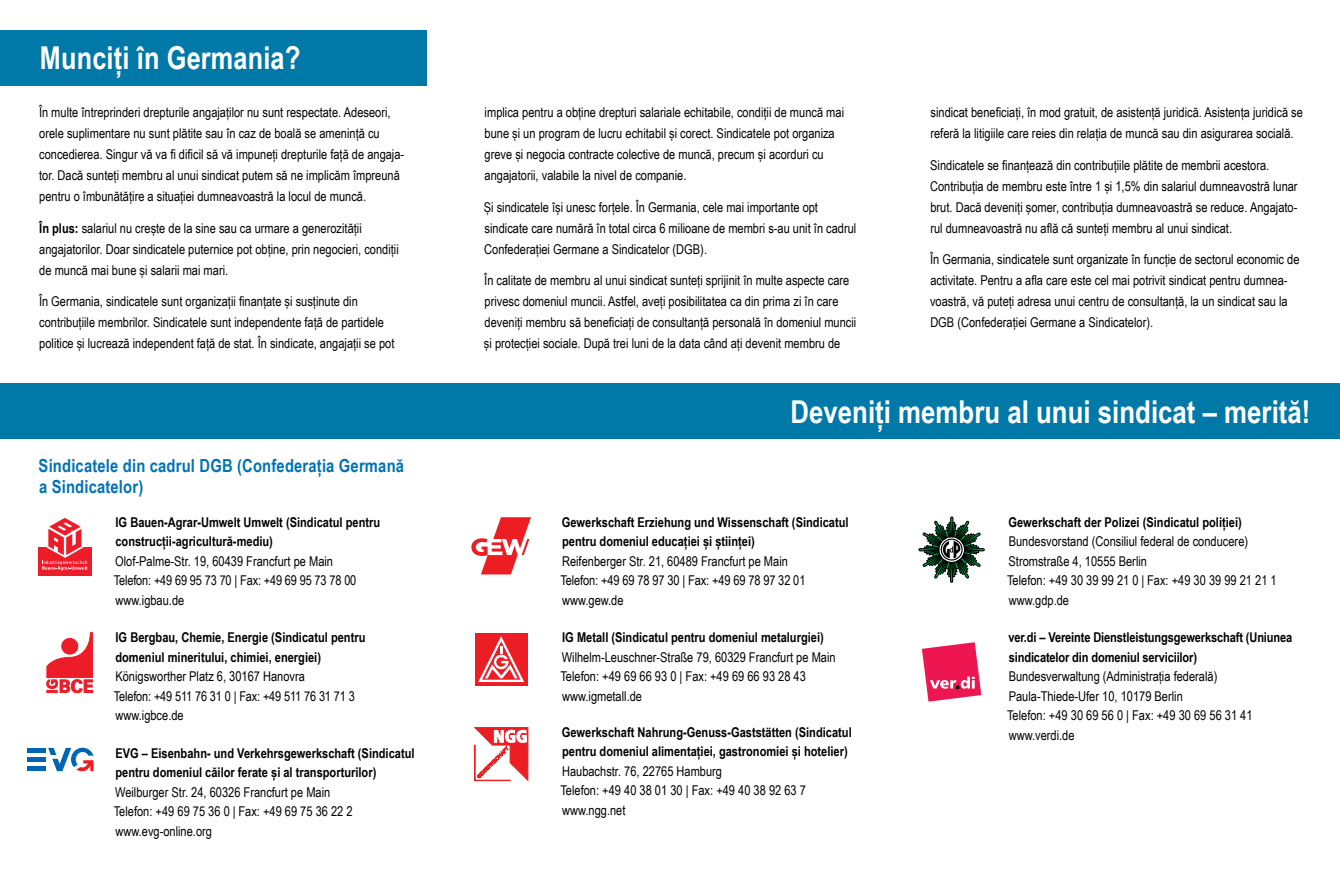
<style>
.page{position:relative;width:1340px;height:893px;background:#fff}
.page>*{position:absolute;margin:0;border:0;box-sizing:border-box;transform-origin:0 0}
.Überschrift_1_vor_Bl{font:700 31.5px "Arial Narrow";color:#fff}
.Überschrift_2_vor_We{font:700 18px/21px "Arial Narrow";letter-spacing:.01em;color:#0072b5}
.Fließtext{font:13.5px/21px "Arial Narrow";color:#000}
.Gewerkschaften_Adres{font:13.5px "Arial Narrow";color:#000}
.Gewerkschaften_Adres-2{font:700 13.5px/19.5px "Arial Narrow";color:#000}
.s1{font-weight:700}
</style>
<div class="page">
<div style="left:0;top:30px;width:426px;height:55px;background:#0078a8"></div>
<div style="left:38px;top:547px;width:53px;height:28px;background:#ed1c29"></div>
<svg style="left:42px;top:518px;width:45px;height:53px"></svg>
<svg style="left:474px;top:727px;width:54px;height:54px"></svg>
<svg style="left:918px;top:517px;width:66px;height:66px"></svg>
<div style="left:940px;top:539px;width:22px;height:22px;border:1px solid #000;border-radius:50%"></div>
<svg style="left:922px;top:642px;width:59px;height:60px"></svg>
<svg style="left:47px;top:632px;width:46px;height:61px"></svg>
<svg style="left:48px;top:748px;width:45px;height:23px"></svg>
<hr style="left:27px;top:748px;width:18px;height:4px;background:#0066b3">
<div style="left:27px;top:757px;width:18px;height:5px;background:#0066b3"></div>
<hr style="left:27px;top:767px;width:18px;height:4px;background:#0066b3">
<svg style="left:471px;top:517px;width:60px;height:57px"></svg>
<div style="left:475px;top:633px;width:52px;height:52px;background:#ed1d24"></div>
<svg style="left:478px;top:636px;width:46px;height:46px"></svg>
<div style="left:0;top:384px;width:1339px;height:55px;background:#0078a8"></div>
<p class="Überschrift_1_vor_Bl" style="left:40px;top:34px;width:262px">Munciți în Germania?</p>
<p class="Fließtext" style="left:39px;top:101px;width:367px">În multe întreprinderi drepturile angajaților nu sunt respectate. Adeseori, orele suplimentare nu sunt plătite sau în caz de boală se amenință cu concedierea. Singur vă va fi dificil să vă impuneți drepturile față de angaja&shy;tor. Dacă sunteți membru al unui sindicat putem să ne implicăm împreună pentru o îmbunătățire a situației dumneavoastră la locul de muncă.</p>
<p class="Fließtext" style="left:39px;top:217px;width:361px"><span class="s1">În plus:</span> salariul nu crește de la sine sau ca urmare a generozității angajatorilor. Doar sindicatele puternice pot obține, prin negocieri, condiții de muncă mai bune și salarii mai mari.</p>
<p class="Fließtext" style="left:39px;top:290px;width:357px">În Germania, sindicatele sunt organizații finanțate și susținute din contribuțiile membrilor. Sindicatele sunt independente față de partidele politice și lucrează independent față de stat. În sindicate, angajații se pot</p>
<p class="Überschrift_2_vor_We" style="left:39px;top:455px;width:367px">Sindicatele din cadrul DGB (Confederația Germană a Sindicatelor)</p>
<p class="Gewerkschaften_Adres-2" style="left:115px;top:511px;width:266px">IG Bauen-Agrar-Umwelt Umwelt (Sindicatul pentru construcții-agricultură-mediu)</p>
<p class="Gewerkschaften_Adres" style="left:115px;top:551px;width:219px">Olof-Palme-Str. 19, 60439 Francfurt pe Main</p>
<p class="Gewerkschaften_Adres" style="left:114px;top:570px;width:244px">Telefon: +49 69 95 73 70 | Fax: +49 69 95 73 78 00</p>
<p class="Gewerkschaften_Adres" style="left:115px;top:590px;width:70px">www.igbau.de</p>
<p class="Gewerkschaften_Adres-2" style="left:115px;top:627px;width:251px">IG Bergbau, Chemie, Energie (Sindicatul pentru domeniul mineritului, chimiei, energiei)</p>
<p class="Gewerkschaften_Adres" style="left:115px;top:666px;width:191px">Königsworther Platz 6, 30167 Hanovra</p>
<p class="Gewerkschaften_Adres" style="left:114px;top:686px;width:242px">Telefon: +49 511 76 31 0 | Fax: +49 511 76 31 71 3</p>
<p class="Gewerkschaften_Adres" style="left:115px;top:705px;width:70px">www.igbce.de</p>
<p class="Gewerkschaften_Adres-2" style="left:115px;top:742px;width:301px">EVG – Eisenbahn- und Verkehrsgewerkschaft (Sindicatul pentru domeniul căilor ferate și al transporturilor)</p>
<p class="Gewerkschaften_Adres" style="left:115px;top:782px;width:217px">Weilburger Str. 24, 60326 Francfurt pe Main</p>
<p class="Gewerkschaften_Adres" style="left:114px;top:801px;width:240px">Telefon: +49 69 75 36 0 | Fax: +49 69 75 36 22 2</p>
<p class="Gewerkschaften_Adres" style="left:115px;top:821px;width:98px">www.evg-online.org</p>
<p class="Fließtext" style="left:484px;top:101px;width:361px">implica pentru a obține drepturi salariale echitabile, condiții de muncă mai bune și un program de lucru echitabil și corect. Sindicatele pot organiza greve și negocia contracte colective de muncă, precum și acorduri cu angajatorii, valabile la nivel de companie.</p>
<p class="Fließtext" style="left:484px;top:196px;width:374px">Și sindicatele își unesc forțele. În Germania, cele mai importante opt sindicate care numără în total circa 6 milioane de membri s-au unit în cadrul<br>Confederației Germane a Sindicatelor (DGB).</p>
<p class="Fließtext" style="left:484px;top:269px;width:374px">În calitate de membru al unui sindicat sunteți sprijinit în multe aspecte care privesc domeniul muncii. Astfel, aveți posibilitatea ca din prima zi în care deveniți membru să beneficiați de consultanță personală în domeniul muncii și protecției sociale. După trei luni de la data când ați devenit membru de</p>
<p class="Fließtext" style="left:930px;top:101px;width:374px">sindicat beneficiați, în mod gratuit, de asistență juridică. Asistența juridică se referă la litigiile care reies din relația de muncă sau din asigurarea socială.</p>
<p class="Fließtext" style="left:930px;top:154px;width:369px">Sindicatele se finanțează din contribuțiile plătite de membrii acestora.<br>Contribuția de membru este între 1 și 1,5% din salariul dumneavostră lunar brut. Dacă deveniți șomer, contribuția dumneavoastră se reduce. Angajato&shy;rul dumneavoastră nu află că sunteți membru al unui sindicat.</p>
<p class="Fließtext" style="left:930px;top:248px;width:371px">În Germania, sindicatele sunt organizate în funcție de sectorul economic de activitate. Pentru a afla care este cel mai potrivit sindicat pentru dumnea&shy;voastră, vă puteți adresa unui centru de consultanță, la un sindicat sau la DGB (Confederației Germane a Sindicatelor).</p>
<p class="Überschrift_1_vor_Bl" style="left:790px;top:388px;width:521px">Deveniți membru al unui sindicat – merită!</p>
<p class="Gewerkschaften_Adres-2" style="left:562px;top:511px;width:288px">Gewerkschaft Erziehung und Wissenschaft (Sindicatul pentru domeniul educației și științei)</p>
<p class="Gewerkschaften_Adres" style="left:562px;top:551px;width:227px">Reifenberger Str. 21, 60489 Francfurt pe Main</p>
<p class="Gewerkschaften_Adres" style="left:560px;top:570px;width:246px">Telefon: +49 69 78 97 30 | Fax: +49 69 78 97 32 01</p>
<p class="Gewerkschaften_Adres" style="left:562px;top:590px;width:63px">www.gew.de</p>
<p class="Gewerkschaften_Adres-2" style="left:562px;top:627px;width:263px">IG Metall (Sindicatul pentru domeniul metalurgiei)</p>
<p class="Gewerkschaften_Adres" style="left:562px;top:647px;width:275px">Wilhelm-Leuschner-Straße 79, 60329 Francfurt pe Main</p>
<p class="Gewerkschaften_Adres" style="left:560px;top:666px;width:247px">Telefon: +49 69 66 93 0 | Fax: +49 69 66 93 28 43</p>
<p class="Gewerkschaften_Adres" style="left:562px;top:686px;width:81px">www.igmetall.de</p>
<p class="Gewerkschaften_Adres-2" style="left:562px;top:721px;width:291px">Gewerkschaft Nahrung-Genuss-Gaststätten (Sindicatul pentru domeniul alimentației, gastronomiei și hotelier)</p>
<p class="Gewerkschaften_Adres" style="left:562px;top:761px;width:162px">Haubachstr. 76, 22765 Hamburg</p>
<p class="Gewerkschaften_Adres" style="left:560px;top:780px;width:247px">Telefon: +49 40 38 01 30 | Fax: +49 40 38 92 63 7</p>
<p class="Gewerkschaften_Adres" style="left:562px;top:800px;width:65px">www.ngg.net</p>
<p class="Gewerkschaften_Adres-2" style="left:1008px;top:511px;width:235px">Gewerkschaft der Polizei (Sindicatul poliției)</p>
<p class="Gewerkschaften_Adres" style="left:1008px;top:531px;width:241px">Bundesvorstand (Consiliul federal de conducere)</p>
<p class="Gewerkschaften_Adres" style="left:1008px;top:551px;width:140px">Stromstraße 4, 10555 Berlin</p>
<p class="Gewerkschaften_Adres" style="left:1007px;top:570px;width:271px">Telefon: +49 30 39 99 21 0 | Fax: +49 30 39 99 21 21 1</p>
<p class="Gewerkschaften_Adres" style="left:1008px;top:590px;width:62px">www.gdp.de</p>
<p class="Gewerkschaften_Adres-2" style="left:1008px;top:627px;width:285px">ver.di – Vereinte Dienstleistungsgewerkschaft (Uniunea sindicatelor din domeniul serviciilor)</p>
<p class="Gewerkschaften_Adres" style="left:1008px;top:666px;width:210px">Bundesverwaltung (Administrația federală)</p>
<p class="Gewerkschaften_Adres" style="left:1008px;top:686px;width:176px">Paula-Thiede-Ufer 10, 10179 Berlin</p>
<p class="Gewerkschaften_Adres" style="left:1007px;top:705px;width:247px">Telefon: +49 30 69 56 0 | Fax: +49 30 69 56 31 41</p>
<p class="Gewerkschaften_Adres" style="left:1008px;top:725px;width:67px">www.verdi.de</p>
</div>
